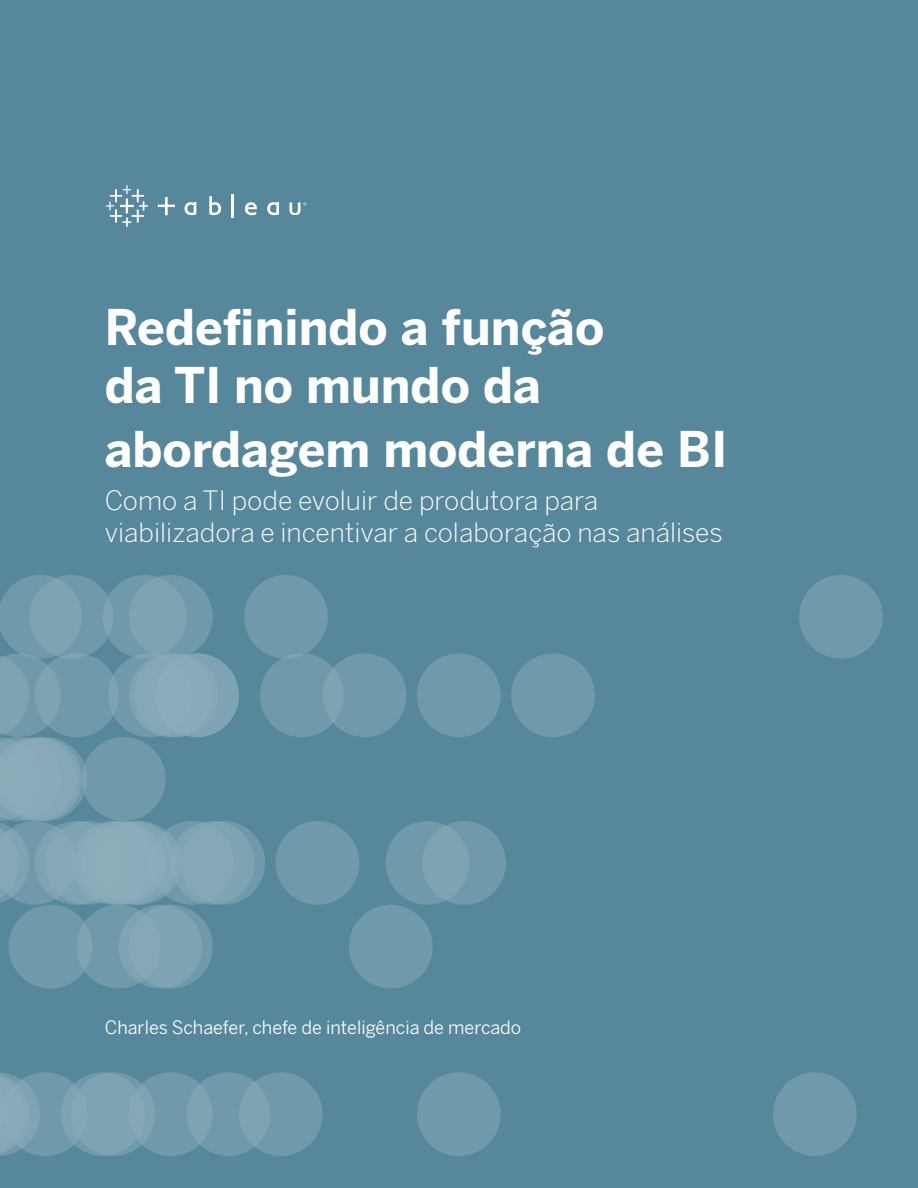
<style>
.page{position:relative;width:918px;height:1188px;background:#57879b}
.page>*{position:absolute;margin:0;border:0;box-sizing:border-box;transform-origin:0 0}
.COVER-title{font:700 48.15px/57.8px "Benton Sans";color:#fff}
.COVER-title-2{font:300 26.55px/32px "Benton Sans";color:#fff}
.COVER-author{font:18px "Benton Sans";color:#fff}
</style>
<div class="page">
<div style="left:417px;top:1072px;width:84px;height:84px;background:#7099aa;border-radius:50%"></div>
<div style="left:187px;top:1072px;width:83px;height:84px;background:#7099aa;border-radius:50%"></div>
<div style="left:773px;top:1072px;width:84px;height:84px;background:#7099aa;border-radius:50%"></div>
<div style="left:3px;top:1072px;width:84px;height:84px;background:#7099aa;border-radius:50%"></div>
<div style="left:71px;top:1072px;width:84px;height:84px;background:#7099aa;border-radius:50%"></div>
<div style="left:61px;top:1072px;width:84px;height:84px;background:#7ea3b2;border-radius:50%"></div>
<div style="left:129px;top:1072px;width:84px;height:84px;background:linear-gradient(to right,#7aa0b0,#759dad);border-radius:50%"></div>
<div style="left:239px;top:1072px;width:84px;height:84px;background:linear-gradient(to right,#7da2b1,#6b95a7);border-radius:50%"></div>
<svg style="left:0;top:1072px;width:40px;height:84px"></svg>
<div style="left:323px;top:653px;width:83px;height:84px;background:#7099aa;border-radius:50%"></div>
<div style="left:511px;top:653px;width:84px;height:84px;background:#7099aa;border-radius:50%"></div>
<div style="left:799px;top:575px;width:84px;height:84px;background:#7099aa;border-radius:50%"></div>
<div style="left:35px;top:653px;width:84px;height:84px;background:#7099aa;border-radius:50%"></div>
<div style="left:181px;top:821px;width:84px;height:84px;background:#7099aa;border-radius:50%"></div>
<div style="left:129px;top:575px;width:84px;height:84px;background:#7099aa;border-radius:50%"></div>
<div style="left:103px;top:575px;width:84px;height:84px;background:linear-gradient(to right,#6f98a9,#81a5b4);border-radius:50%"></div>
<div style="left:150px;top:821px;width:84px;height:84px;background:#7099aa;border-radius:50%"></div>
<div style="left:260px;top:653px;width:84px;height:84px;background:linear-gradient(to right,#6c96a8,#799faf);border-radius:50%"></div>
<div style="left:155px;top:653px;width:84px;height:84px;background:#7ea3b2;border-radius:50%"></div>
<div style="left:108px;top:653px;width:84px;height:84px;background:linear-gradient(to bottom,#749cac,#719aab);border-radius:50%"></div>
<div style="left:417px;top:653px;width:84px;height:84px;background:#7099aa;border-radius:50%"></div>
<div style="left:276px;top:821px;width:83px;height:84px;background:#7099aa;border-radius:50%"></div>
<div style="left:129px;top:653px;width:84px;height:84px;background:#7ea3b2;border-radius:50%"></div>
<div style="left:134px;top:653px;width:84px;height:84px;background:#89abb9;border-radius:50%"></div>
<div style="left:30px;top:575px;width:83px;height:84px;background:linear-gradient(to bottom,#7199aa,#739bac);border-radius:50%"></div>
<div style="left:82px;top:737px;width:84px;height:84px;background:#7099aa;border-radius:50%"></div>
<svg style="left:0;top:575px;width:82px;height:330px"></svg>
<div style="left:171px;top:821px;width:84px;height:84px;background:#85a8b6;border-radius:50%"></div>
<div style="left:77px;top:821px;width:83px;height:84px;background:#85a8b6;border-radius:50%"></div>
<div style="left:422px;top:821px;width:84px;height:84px;background:#7099aa;border-radius:50%"></div>
<div style="left:386px;top:821px;width:83px;height:84px;background:linear-gradient(to right,#6c96a8,#81a5b4);border-radius:50%"></div>
<div style="left:98px;top:821px;width:83px;height:84px;background:linear-gradient(to bottom,#88aab8,#86a9b7);border-radius:50%"></div>
<div style="left:45px;top:821px;width:84px;height:84px;background:#89abb9;border-radius:50%"></div>
<div style="left:244px;top:575px;width:84px;height:84px;background:#7099aa;border-radius:50%"></div>
<svg style="left:3px;top:737px;width:84px;height:84px;background:#86a8b6"></svg>
<div style="left:77px;top:905px;width:83px;height:84px;background:#7099aa;border-radius:50%"></div>
<div style="left:9px;top:905px;width:83px;height:84px;background:linear-gradient(to right,#6d97a8,#779eae);border-radius:50%"></div>
<div style="left:119px;top:905px;width:83px;height:84px;background:linear-gradient(to bottom,#7da2b2,#7ba1b0);border-radius:50%"></div>
<div style="left:349px;top:905px;width:84px;height:84px;background:#7099aa;border-radius:50%"></div>
<div style="left:129px;top:905px;width:84px;height:84px;background:linear-gradient(to right,#88aab8,#729aab);border-radius:50%"></div>
<svg style="left:106px;top:185px;width:42px;height:42px"></svg>
<svg style="left:209px;top:196px;width:12px;height:19px"></svg>
<hr style="left:231px;top:194px;width:3px;height:23px;background:#fff">
<svg style="left:245px;top:202px;width:12px;height:13px"></svg>
<svg style="left:185px;top:202px;width:11px;height:13px"></svg>
<svg style="left:267px;top:202px;width:12px;height:13px"></svg>
<svg style="left:158px;top:197px;width:17px;height:18px"></svg>
<svg style="left:289px;top:202px;width:17px;height:13px"></svg>
<p class="COVER-title" style="left:105px;top:299px;width:501px">Redefinindo a função da TI no mundo da</p>
<p class="COVER-title" style="left:105px;top:421px;width:624px">abordagem moderna de BI</p>
<p class="COVER-title-2" style="left:105px;top:484px;width:619px">Como a TI pode evoluir de produtora para viabilizadora e incentivar a colaboração nas análises</p>
<p class="COVER-author" style="left:105px;top:1016px;width:418px">Charles Schaefer, chefe de inteligência de mercado</p>
</div>
